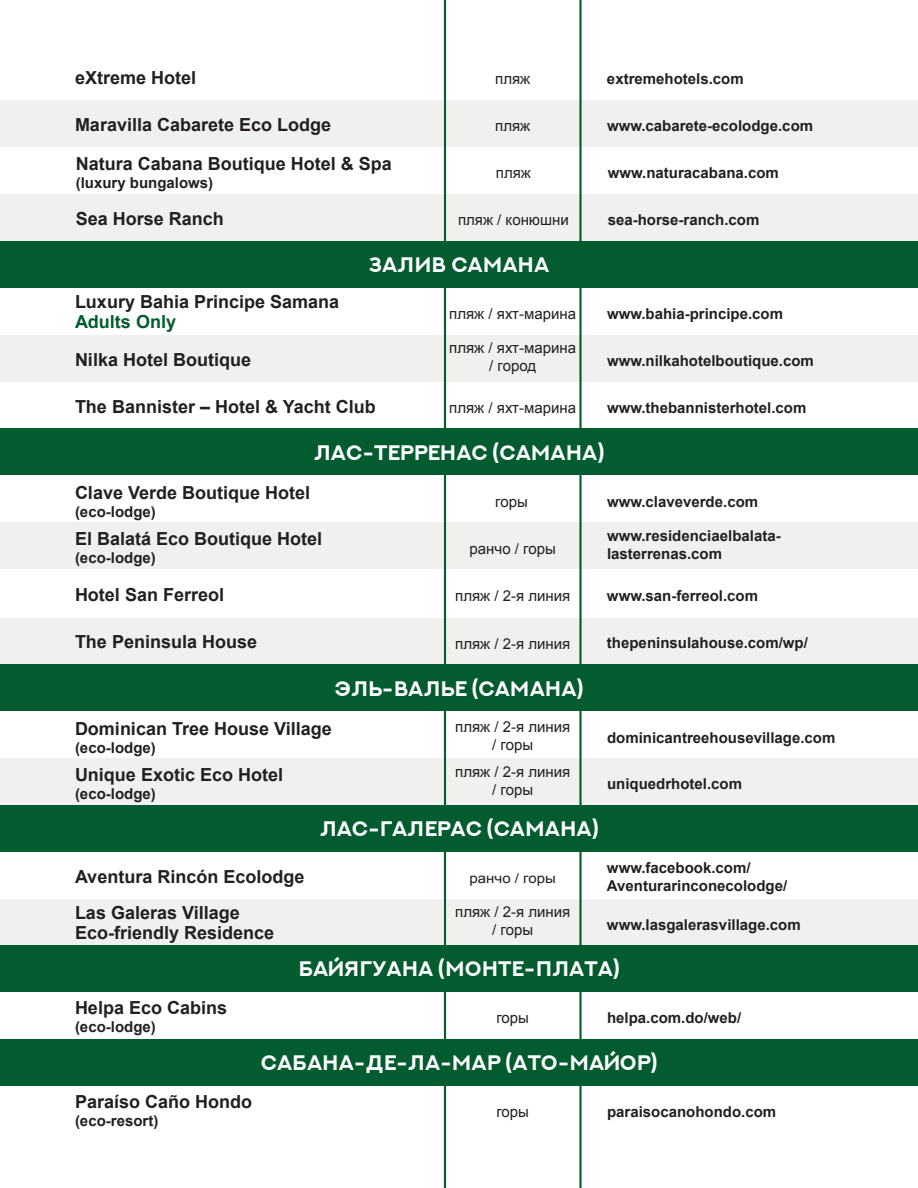
<style>
.page{position:relative;width:918px;height:1188px;background:#fff}
.page>*{position:absolute;margin:0;border:0;box-sizing:border-box;transform-origin:0 0}
.t1{font:700 21px "NEXTART";color:#fff}
.t2{font:700 18px/19.5px "Arial";color:#231f20}
.t3{font:700 18px "Arial";color:#035c2f}
.t4{font:700 15px/18px "Arial";color:#231f20}
.t5{font:15px/18px "Arial";color:#231f20;text-align:center}
.t6{font:13.65px "Arial";color:#231f20;scale:1.1 1}
</style>
<div class="page">
<div style="left:0;top:100px;width:918px;height:47px;background:#f0f0ef"></div>
<div style="left:0;top:194px;width:918px;height:47px;background:#f0f0ef"></div>
<div style="left:0;top:758px;width:918px;height:47px;background:#f0f0ef"></div>
<div style="left:0;top:899px;width:918px;height:47px;background:#f0f0ef"></div>
<div style="left:0;top:522px;width:918px;height:47px;background:#f0f0ef"></div>
<div style="left:0;top:618px;width:918px;height:47px;background:#f0f0ef"></div>
<div style="left:0;top:428px;width:918px;height:47px;background:#035c2f"></div>
<div style="left:0;top:335px;width:918px;height:46px;background:#f0f0ef"></div>
<hr style="left:579px;top:0;width:3px;height:1188px;background:#035c2f">
<hr style="left:444px;top:0;width:2px;height:1188px;background:#035c2f">
<div style="left:0;top:241px;width:918px;height:47px;background:#035c2f"></div>
<div style="left:0;top:665px;width:918px;height:46px;background:#035c2f"></div>
<div style="left:0;top:805px;width:918px;height:47px;background:#035c2f"></div>
<div style="left:0;top:945px;width:918px;height:47px;background:#035c2f"></div>
<div style="left:0;top:1039px;width:918px;height:47px;background:#035c2f"></div>
<p class="t2" style="left:75px;top:68px;width:123px">eXtreme Hotel</p>
<p class="t5" style="left:495px;top:70px;width:37px">пляж</p>
<p class="t4" style="left:607px;top:70px;width:138px">extremehotels.com</p>
<p class="t2" style="left:75px;top:115px;width:258px">Maravilla Cabarete Eco Lodge</p>
<p class="t5" style="left:495px;top:117px;width:37px">пляж</p>
<p class="t4" style="left:607px;top:117px;width:208px">www.cabarete-ecolodge.com</p>
<p class="t2" style="left:76px;top:154px;width:318px">Natura Cabana Boutique Hotel &amp; Spa</p>
<p class="t4" style="left:76px;top:174px;width:139px">(luxury bungalows)</p>
<p class="t5" style="left:496px;top:163px;width:37px">пляж</p>
<p class="t4" style="left:608px;top:164px;width:173px">www.naturacabana.com</p>
<p class="t2" style="left:76px;top:209px;width:150px">Sea Horse Ranch</p>
<p class="t5" style="left:458px;top:210px;width:112px">пляж / конюшни</p>
<p class="t4" style="left:608px;top:211px;width:153px">sea-horse-ranch.com</p>
<h1 class="t1" style="left:369px;top:253px;width:182px">ЗАЛИВ САМАНА</h1>
<p class="t2" style="left:75px;top:292px;width:266px">Luxury Bahia Principe Samana</p>
<p class="t3" style="left:75px;top:309px;width:103px">Adults Only</p>
<p class="t5" style="left:449px;top:305px;width:128px">пляж / яхт-марина</p>
<p class="t4" style="left:607px;top:305px;width:178px">www.bahia-principe.com</p>
<p class="t2" style="left:75px;top:350px;width:178px">Nilka Hotel Boutique</p>
<p class="t5" style="left:449px;top:339px;width:128px">пляж / яхт-марина / город</p>
<p class="t4" style="left:607px;top:352px;width:208px">www.nilkahotelboutique.com</p>
<p class="t2" style="left:75px;top:397px;width:302px">The Bannister – Hotel &amp; Yacht Club</p>
<p class="t5" style="left:449px;top:399px;width:128px">пляж / яхт-марина</p>
<p class="t4" style="left:607px;top:399px;width:201px">www.thebannisterhotel.com</p>
<h1 class="t1" style="left:314px;top:440px;width:292px">ЛАС-ТЕРРЕНАС (САМАНА)</h1>
<p class="t2" style="left:75px;top:483px;width:237px">Clave Verde Boutique Hotel</p>
<p class="t4" style="left:75px;top:502px;width:82px">(eco-lodge)</p>
<p class="t2" style="left:75px;top:529px;width:249px">El Balatá Eco Boutique Hotel</p>
<p class="t4" style="left:75px;top:549px;width:82px">(eco-lodge)</p>
<p class="t5" style="left:495px;top:492px;width:34px">горы</p>
<p class="t4" style="left:607px;top:493px;width:153px">www.claveverde.com</p>
<p class="t5" style="left:470px;top:539px;width:88px">ранчо / горы</p>
<p class="t4" style="left:607px;top:527px;width:175px">www.residenciaelbalata&shy;lasterrenas.com</p>
<p class="t2" style="left:75px;top:585px;width:151px">Hotel San Ferreol</p>
<p class="t5" style="left:455px;top:587px;width:117px">пляж / 2-я линия</p>
<p class="t4" style="left:607px;top:587px;width:153px">www.san-ferreol.com</p>
<p class="t2" style="left:75px;top:632px;width:184px">The Peninsula House</p>
<p class="t5" style="left:455px;top:635px;width:117px">пляж / 2-я линия</p>
<p class="t4" style="left:607px;top:634px;width:202px">thepeninsulahouse.com/wp/</p>
<h1 class="t1" style="left:335px;top:676px;width:250px">ЭЛЬ-ВАЛЬЕ (САМАНА)</h1>
<p class="t2" style="left:75px;top:719px;width:258px">Dominican Tree House Village</p>
<p class="t4" style="left:75px;top:739px;width:82px">(eco-lodge)</p>
<p class="t2" style="left:75px;top:766px;width:210px">Unique Exotic Eco Hotel</p>
<p class="t4" style="left:75px;top:785px;width:82px">(eco-lodge)</p>
<p class="t5" style="left:455px;top:717px;width:117px">пляж / 2-я линия / горы</p>
<p class="t5" style="left:455px;top:762px;width:117px">пляж / 2-я линия / горы</p>
<h1 class="t1" style="left:320px;top:817px;width:280px">ЛАС-ГАЛЕРАС (САМАНА)</h1>
<p class="t4" style="left:607px;top:728px;width:230px">dominicantreehousevillage.com</p>
<p class="t4" style="left:607px;top:775px;width:137px">uniquedrhotel.com</p>
<p class="t2" style="left:75px;top:867px;width:231px">Aventura Rincón Ecolodge</p>
<p class="t4" style="left:607px;top:859px;width:182px">www.facebook.com/<br>Aventurarinconecolodge/</p>
<p class="t6" style="left:470px;top:869px;width:80px">ранчо / горы</p>
<p class="t2" style="left:75px;top:904px;width:201px">Las Galeras Village<br>Eco-friendly Residence</p>
<p class="t2" style="left:75px;top:998px;width:154px">Helpa Eco Cabins</p>
<p class="t4" style="left:75px;top:1018px;width:82px">(eco-lodge)</p>
<p class="t5" style="left:455px;top:903px;width:117px">пляж / 2-я линия / горы</p>
<p class="t4" style="left:607px;top:916px;width:195px">www.lasgalerasvillage.com</p>
<h1 class="t1" style="left:298px;top:957px;width:323px">БАЙЯГУАНА (МОНТЕ-ПЛАТА)</h1>
<p class="t5" style="left:496px;top:1009px;width:34px">горы</p>
<p class="t4" style="left:607px;top:1009px;width:136px">helpa.com.do/web/</p>
<p class="t2" style="left:75px;top:1092px;width:179px">Paraíso Caño Hondo</p>
<p class="t4" style="left:75px;top:1112px;width:85px">(eco-resort)</p>
<h1 class="t1" style="left:261px;top:1051px;width:398px">САБАНА-ДЕ-ЛА-МАР (АТО-МАЙОР)</h1>
<p class="t5" style="left:496px;top:1103px;width:34px">горы</p>
<p class="t4" style="left:607px;top:1103px;width:171px">paraisocanohondo.com</p>
</div>
